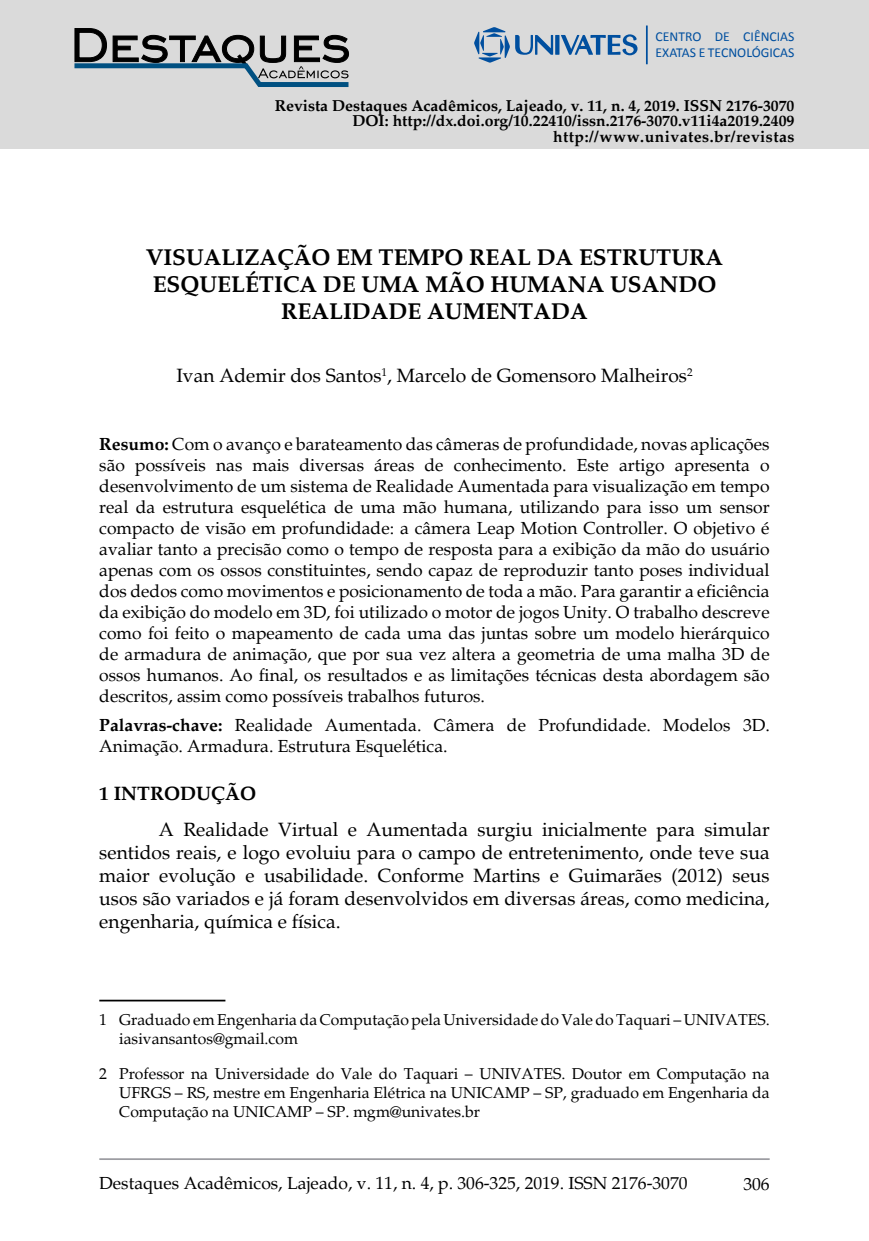
<style>
.page{position:relative;width:869px;height:1241px;background:#fff}
.page>*{position:absolute;margin:0;border:0;box-sizing:border-box;transform-origin:0 0}
.t1{font:700 22.75px/27.3px "Palatino";color:#000;text-align:center}
.t2{font:19.25px/23.1px "Palatino";color:#000;text-align:justify}
.t3{font:700 19.25px "Palatino";color:#000}
.t4{font:17.5px/21px "Palatino";color:#000;text-align:justify}
.t5{font:15.75px/18.9px "Palatino";color:#000}
.t6{font:700 15.75px/15.8px "Palatino";color:#000;text-align:right}
.t7{font:13.65px/16.4px "Calibri";color:#004f9f}
.s1{font-weight:700}
</style>
<div class="page">
<hr style="left:99px;top:1157px;width:670px;height:2px;background:#9c9da2">
<div style="left:0;top:0;width:868px;height:149px;background:#dadada"></div>
<svg style="left:555px;top:35px;width:4px;height:20px"></svg>
<svg style="left:515px;top:35px;width:38px;height:20px"></svg>
<svg style="left:561px;top:34px;width:76px;height:21px"></svg>
<svg style="left:474px;top:27px;width:35px;height:36px"></svg>
<hr style="left:645px;top:25px;width:2px;height:39px;background:#004f9f">
<svg style="left:74px;top:28px;width:275px;height:59px"></svg>
<hr style="left:99px;top:999px;width:126px;height:2px;background:#000">
<p class="t7" style="left:655px;top:28px;width:140px">CENTRO DE CIÊNCIAS<br>EXATAS E TECNOLÓGICAS</p>
<p class="t6" style="left:274px;top:98px;width:521px">Revista Destaques Acadêmicos, Lajeado, v. 11, n. 4, 2019. ISSN 2176-3070<br>DOI: http://dx.doi.org/10.22410/issn.2176-3070.v11i4a2019.2409 http://www.univates.br/revistas</p>
<h1 class="t1" style="left:146px;top:243px;width:578px">VISUALIZAÇÃO EM TEMPO REAL DA ESTRUTURA<br>ESQUELÉTICA DE UMA MÃO HUMANA USANDO<br>REALIDADE AUMENTADA</h1>
<p class="t2" style="left:176px;top:364px;width:517px">Ivan Ademir dos Santos<sup>1</sup>, Marcelo de Gomensoro Malheiros<sup>2</sup></p>
<p class="t4" style="left:99px;top:434px;width:671px"><span class="s1">Resumo:</span> Com o avanço e barateamento das câmeras de profundidade, novas aplicações são possíveis nas mais diversas áreas de conhecimento. Este artigo apresenta o desenvolvimento de um sistema de Realidade Aumentada para visualização em tempo real da estrutura esquelética de uma mão humana, utilizando para isso um sensor compacto de visão em profundidade: a câmera Leap Motion Controller. O objetivo é avaliar tanto a precisão como o tempo de resposta para a exibição da mão do usuário apenas com os ossos constituintes, sendo capaz de reproduzir tanto poses individual dos dedos como movimentos e posicionamento de toda a mão. Para garantir a eficiência da exibição do modelo em 3D, foi utilizado o motor de jogos Unity. O trabalho descreve como foi feito o mapeamento de cada uma das juntas sobre um modelo hierárquico de armadura de animação, que por sua vez altera a geometria de uma malha 3D de ossos humanos. Ao final, os resultados e as limitações técnicas desta abordagem são descritos, assim como possíveis trabalhos futuros.</p>
<p class="t4" style="left:99px;top:714px;width:671px"><span class="s1">Palavras-chave:</span> Realidade Aumentada. Câmera de Profundidade. Modelos 3D.<br>Animação. Armadura. Estrutura Esquelética.</p>
<p class="t3" style="left:99px;top:782px;width:158px">1 INTRODUÇÃO</p>
<p class="t2" style="left:99px;top:817px;width:671px;text-indent:60px">A Realidade Virtual e Aumentada surgiu inicialmente para simular sentidos reais, e logo evoluiu para o campo de entretenimento, onde teve sua maior evolução e usabilidade. Conforme Martins e Guimarães (2012) seus usos são variados e já foram desenvolvidos em diversas áreas, como medicina, engenharia, química e física.</p>
<p class="t5" style="left:119px;top:1010px;width:651px;text-indent:-20px">1 Graduado em Engenharia da Computação pela Universidade do Vale do Taquari – UNIVATES. iasivansantos@gmail.com</p>
<p class="t5" style="left:119px;top:1064px;width:651px;text-align:justify;text-indent:-20px">2 Professor na Universidade do Vale do Taquari – UNIVATES. Doutor em Computação na UFRGS – RS, mestre em Engenharia Elétrica na UNICAMP – SP, graduado em Engenharia da Computação na UNICAMP – SP. mgm@univates.br</p>
<p class="t4" style="left:99px;top:1172px;width:589px">Destaques Acadêmicos, Lajeado, v. 11, n. 4, p. 306-325, 2019. ISSN 2176-3070</p>
<p class="t4" style="left:743px;top:1173px;width:28px">306</p>
</div>
